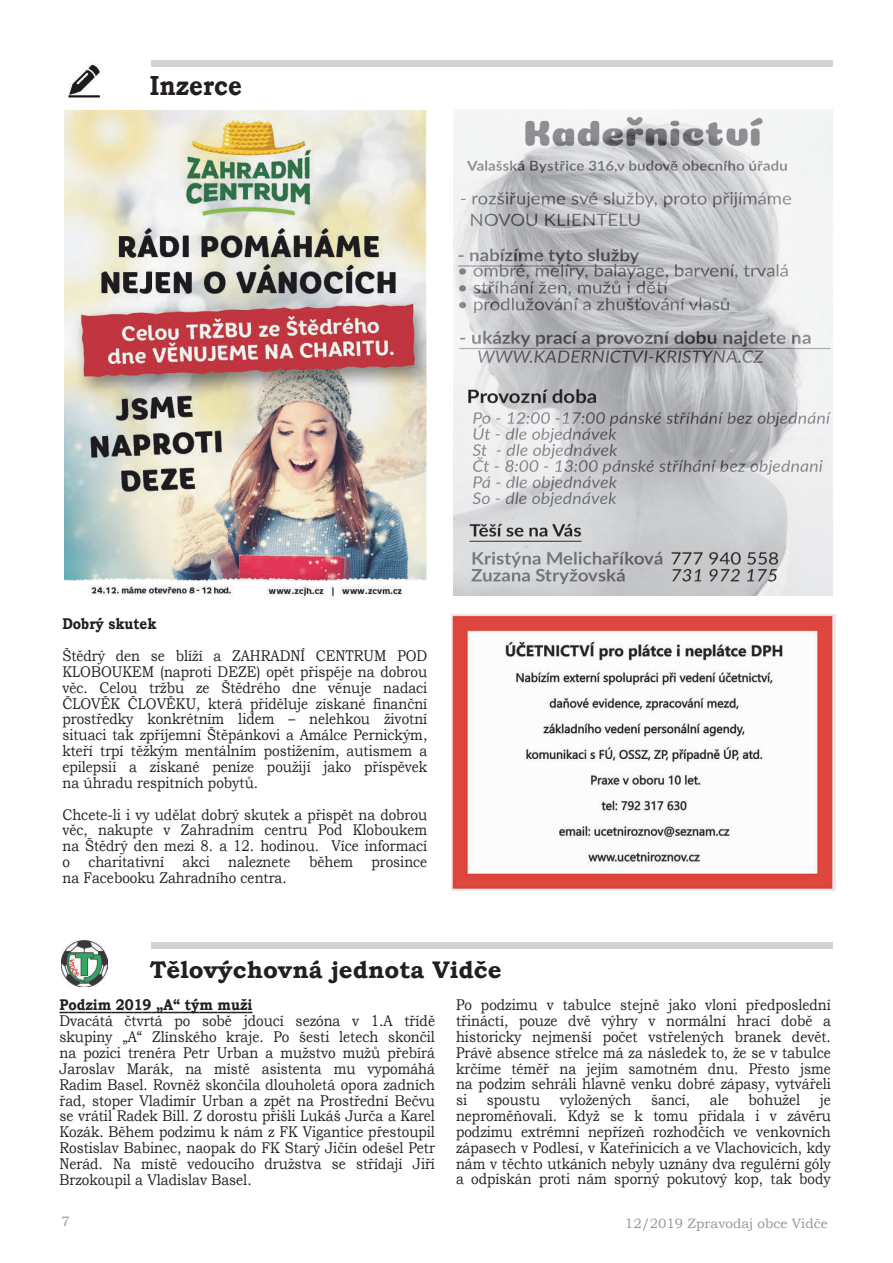
<style>
.page{position:relative;width:893px;height:1263px;background:#fff}
.page>*{position:absolute;margin:0;border:0;box-sizing:border-box;transform-origin:0 0}
.t1{font:700 27.6px "Bookman Old Style";color:#231f20;scale:.87 1}
.t2{font:700 24px "Bookman Old Style";color:#231f20}
.t3{font:15.45px/15.9px "Bookman Old Style";color:#231f20;text-align:justify;scale:.87 1}
.t4{font:700 15.45px "Bookman Old Style";color:#231f20;scale:.87 1}
.t5{font:13.5px "Bookman Old Style";color:#939598}
</style>
<div class="page">
<img style="left:62px;top:941px;width:45px;height:45px">
<div style="left:152px;top:942px;width:681px;height:6px;background:#d1d2d4"></div>
<img style="left:68px;top:64px;width:35px;height:34px">
<div style="left:152px;top:60px;width:681px;height:6px;background:#d1d2d4"></div>
<img style="left:65px;top:110px;width:361px;height:489px">
<img style="left:453px;top:110px;width:380px;height:485px">
<img style="left:452px;top:614px;width:384px;height:277px">
<svg style="left:59px;top:1012px;width:193px;height:1px"></svg>
<h1 class="t1" style="left:150px;top:66px;width:107px">Inzerce</h1>
<p class="t4" style="left:62px;top:613px;width:109px">Dobrý skutek</p>
<p class="t3" style="left:62px;top:648px;width:421px">Štědrý den se blíží a ZAHRADNÍ CENTRUM POD KLOBOUKEM (naproti DEZE) opět přispěje na dobrou věc. Celou tržbu ze Štědrého dne věnuje nadaci ČLOVĚK ČLOVĚKU, která přiděluje získané finanční prostředky konkrétním lidem – nelehkou životní situaci tak zpříjemní Štěpánkovi a Amálce Pernickým, kteří trpí těžkým mentálním postižením, autismem a epilepsií a získané peníze použijí jako příspěvek na úhradu respitních pobytů.</p>
<p class="t3" style="left:62px;top:806px;width:421px">Chcete-li i vy udělat dobrý skutek a přispět na dobrou věc, nakupte v Zahradním centru Pod Kloboukem na Štědrý den mezi 8. a 12. hodinou. Více informací o charitativní akci naleznete během prosince na Facebooku Zahradního centra.</p>
<h2 class="t2" style="left:150px;top:952px;width:353px">Tělovýchovná jednota Vidče</h2>
<p class="t4" style="left:59px;top:994px;width:223px">Podzim 2019 „A“ tým muži</p>
<p class="t3" style="left:59px;top:1013px;width:433px">Dvacátá čtvrtá po sobě jdoucí sezóna v 1.A třídě skupiny „A“ Zlínského kraje. Po šesti letech skončil na pozici trenéra Petr Urban a mužstvo mužů přebírá Jaroslav Marák, na místě asistenta mu vypomáhá Radim Basel. Rovněž skončila dlouholetá opora zadních řad, stoper Vladimír Urban a zpět na Prostřední Bečvu se vrátil Radek Bill. Z dorostu přišli Lukáš Jurča a Karel Kozák. Během podzimu k nám z FK Vigantice přestoupil Rostislav Babinec, naopak do FK Starý Jičín odešel Petr Nerád. Na místě vedoucího družstva se střídají Jiří Brzokoupil a Vladislav Basel.</p>
<p class="t3" style="left:456px;top:997px;width:432px">Po podzimu v tabulce stejně jako vloni předposlední třináctí, pouze dvě výhry v normální hrací době a historicky nejmenší počet vstřelených branek devět.<br>Právě absence střelce má za následek to, že se v tabulce krčíme téměř na jejím samotném dnu. Přesto jsme na podzim sehráli hlavně venku dobré zápasy, vytvářeli si</p>
<p class="t3" style="left:487px;top:1092px;width:63px">spoustu</p>
<p class="t3" style="left:560px;top:1092px;width:84px">vyložených</p>
<p class="t3" style="left:651px;top:1092px;width:46px">šancí,</p>
<p class="t3" style="left:710px;top:1092px;width:23px">ale</p>
<p class="t3" style="left:748px;top:1092px;width:61px">bohužel</p>
<p class="t3" style="left:456px;top:1092px;width:432px;text-indent:364px">je neproměňovali. Když se k tomu přidala i v závěru podzimu extrémní nepřízeň rozhodčích ve venkovních zápasech v Podlesí, v Kateřinicích a ve Vlachovicích, kdy nám v těchto utkáních nebyly uznány dva regulérní góly a odpískán proti nám sporný pokutový kop, tak body</p>
<p class="t5" style="left:61px;top:1212px;width:10px">7</p>
<p class="t5" style="left:625px;top:1214px;width:204px">12/2019 Zpravodaj obce Vidče</p>
</div>
